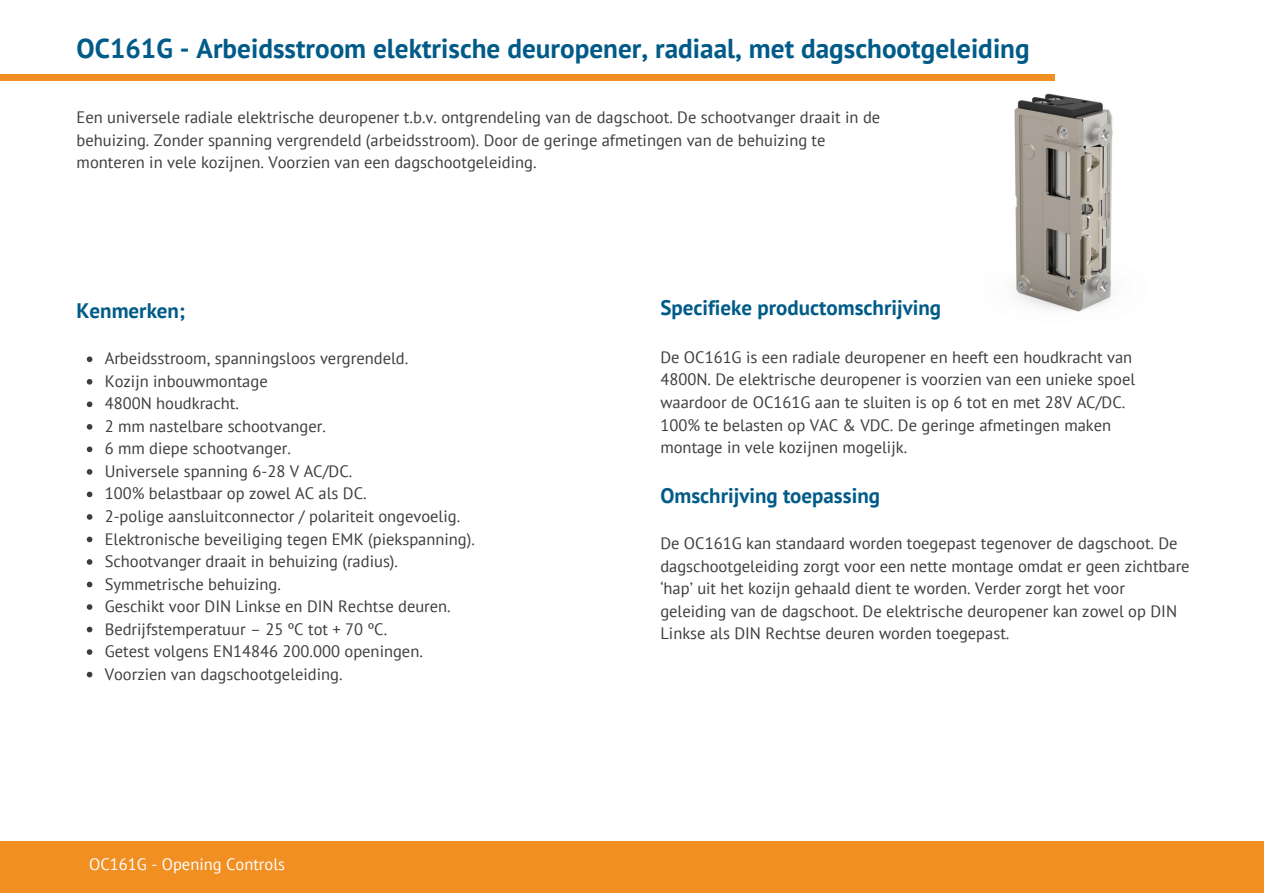
<style>
.page{position:relative;width:1264px;height:893px;background:#fff}
.page>*{position:absolute;margin:0;border:0;box-sizing:border-box;transform-origin:0 0}
.t1{font:700 27.3px "PT Sans";color:#005b88}
.t2{font:700 21px "PT Sans";color:#005b88}
.t3{font:16.5px/22.5px "PT Sans";color:#3d3d3c}
.t4{font:16.5px "PT Sans";color:#fff}
</style>
<div class="page">
<img style="left:1014px;top:74px;width:99px;height:238px">
<div style="left:0;top:74px;width:1054px;height:7px;background:#f28f22"></div>
<div style="left:0;top:840px;width:1263px;height:52px;background:#f28f22"></div>
<svg style="left:87px;top:356px;width:5px;height:6px"></svg>
<svg style="left:87px;top:379px;width:5px;height:5px"></svg>
<svg style="left:87px;top:401px;width:5px;height:6px"></svg>
<svg style="left:87px;top:424px;width:5px;height:5px"></svg>
<svg style="left:87px;top:446px;width:5px;height:6px"></svg>
<svg style="left:87px;top:469px;width:5px;height:5px"></svg>
<svg style="left:87px;top:491px;width:5px;height:6px"></svg>
<svg style="left:87px;top:514px;width:5px;height:5px"></svg>
<svg style="left:87px;top:536px;width:5px;height:6px"></svg>
<svg style="left:87px;top:559px;width:5px;height:5px"></svg>
<svg style="left:87px;top:581px;width:5px;height:6px"></svg>
<svg style="left:87px;top:604px;width:5px;height:5px"></svg>
<svg style="left:87px;top:626px;width:5px;height:6px"></svg>
<svg style="left:87px;top:649px;width:5px;height:5px"></svg>
<svg style="left:87px;top:671px;width:5px;height:6px"></svg>
<p class="t1" style="left:77px;top:31px;width:954px">OC161G - Arbeidsstroom elektrische deuropener, radiaal, met dagschootgeleiding</p>
<p class="t3" style="left:77px;top:106px;width:805px">Een universele radiale elektrische deuropener t.b.v. ontgrendeling van de dagschoot. De schootvanger draait in de behuizing. Zonder spanning vergrendeld (arbeidsstroom). Door de geringe afmetingen van de behuizing te monteren in vele kozijnen. Voorzien van een dagschootgeleiding.</p>
<p class="t2" style="left:77px;top:296px;width:110px">Kenmerken;</p>
<p class="t3" style="left:105px;top:347px;width:305px">Arbeidsstroom, spanningsloos vergrendeld.</p>
<p class="t3" style="left:105px;top:369px;width:164px">Kozijn inbouwmontage</p>
<p class="t3" style="left:105px;top:392px;width:136px">4800N houdkracht.</p>
<p class="t3" style="left:105px;top:414px;width:223px">2 mm nastelbare schootvanger.</p>
<p class="t3" style="left:105px;top:437px;width:188px">6 mm diepe schootvanger.</p>
<p class="t3" style="left:105px;top:459px;width:249px">Universele spanning 6-28 V AC/DC.</p>
<p class="t3" style="left:105px;top:482px;width:263px">100% belastbaar op zowel AC als DC.</p>
<p class="t3" style="left:105px;top:504px;width:357px">2-polige aansluitconnector / polariteit ongevoelig.</p>
<p class="t3" style="left:105px;top:527px;width:372px">Elektronische beveiliging tegen EMK (piekspanning).</p>
<p class="t3" style="left:105px;top:549px;width:295px">Schootvanger draait in behuizing (radius).</p>
<p class="t3" style="left:105px;top:572px;width:178px">Symmetrische behuizing.</p>
<p class="t3" style="left:105px;top:594px;width:347px">Geschikt voor DIN Linkse en DIN Rechtse deuren.</p>
<p class="t3" style="left:105px;top:617px;width:284px">Bedrijfstemperatuur – 25 ºC tot + 70 ºC.</p>
<p class="t3" style="left:105px;top:639px;width:320px">Getest volgens EN14846 200.000 openingen.</p>
<p class="t3" style="left:105px;top:662px;width:239px">Voorzien van dagschootgeleiding.</p>
<p class="t4" style="left:89px;top:852px;width:197px">OC161G - Opening Controls</p>
<p class="t2" style="left:660px;top:293px;width:282px">Specifieke productomschrijving</p>
<p class="t3" style="left:660px;top:345px;width:476px">De OC161G is een radiale deuropener en heeft een houdkracht van<br>4800N. De elektrische deuropener is voorzien van een unieke spoel waardoor de OC161G aan te sluiten is op 6 tot en met 28V AC/DC.</p>
<p class="t3" style="left:660px;top:413px;width:452px">100% te belasten op VAC &amp; VDC. De geringe afmetingen maken montage in vele kozijnen mogelijk.</p>
<p class="t2" style="left:660px;top:481px;width:221px">Omschrijving toepassing</p>
<p class="t3" style="left:660px;top:531px;width:531px">De OC161G kan standaard worden toegepast tegenover de dagschoot. De dagschootgeleiding zorgt voor een nette montage omdat er geen zichtbare ‘hap’ uit het kozijn gehaald dient te worden. Verder zorgt het voor geleiding van de dagschoot. De elektrische deuropener kan zowel op DIN Linkse als DIN Rechtse deuren worden toegepast.</p>
</div>
